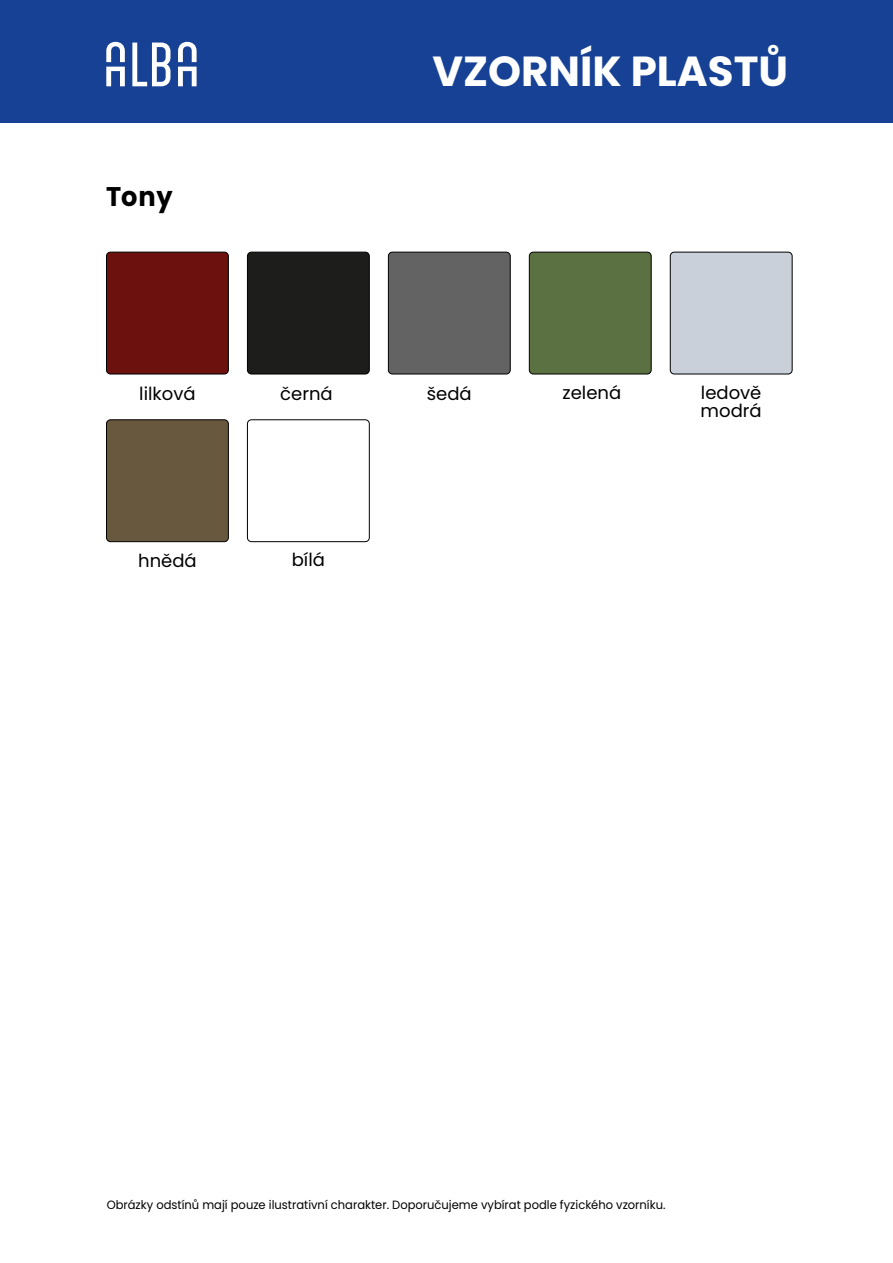
<style>
.page{position:relative;width:893px;height:1263px;background:#fff}
.page>*{position:absolute;margin:0;border:0;box-sizing:border-box;transform-origin:0 0}
.t1{font:700 42px "Poppins";color:#fff}
.t2{font:700 27px "Poppins";color:#000;scale:.95 1}
.t3{font:18px/18px "Poppins";color:#000}
.t4{font:12px "Poppins";color:#000;scale:.96 1}
</style>
<div class="page">
<div style="left:0;top:0;width:893px;height:123px;background:#164194"></div>
<svg style="left:132px;top:43px;width:38px;height:43px"></svg>
<svg style="left:106px;top:42px;width:19px;height:44px"></svg>
<svg style="left:178px;top:42px;width:19px;height:44px"></svg>
<div style="left:106px;top:252px;width:122px;height:122px;background:#6d110f"></div>
<div style="left:106px;top:252px;width:123px;height:122px;border:1px solid #000;border-radius:4px"></div>
<div style="left:247px;top:252px;width:122px;height:122px;background:#1d1d1b"></div>
<div style="left:247px;top:252px;width:123px;height:122px;border:1px solid #000;border-radius:4px"></div>
<div style="left:388px;top:252px;width:122px;height:122px;background:#646363"></div>
<div style="left:388px;top:252px;width:123px;height:122px;border:1px solid #000;border-radius:4px"></div>
<div style="left:529px;top:252px;width:122px;height:122px;background:#5c7141"></div>
<div style="left:529px;top:252px;width:123px;height:122px;border:1px solid #000;border-radius:4px"></div>
<div style="left:670px;top:252px;width:122px;height:122px;background:#c9d0da"></div>
<div style="left:670px;top:252px;width:122px;height:122px;border:1px solid #000;border-radius:4px"></div>
<div style="left:106px;top:421px;width:122px;height:121px;background:#67583e"></div>
<div style="left:106px;top:419px;width:123px;height:123px;border:1px solid #000;border-radius:4px"></div>
<div style="left:247px;top:419px;width:123px;height:123px;border:1px solid #000;border-radius:4px"></div>
<h2 class="t2" style="left:106px;top:181px;width:71px">Tony</h2>
<h1 class="t1" style="left:432px;top:47px;width:357px">VZORNÍK PLASTŮ</h1>
<h3 class="t3" style="left:139px;top:385px;width:58px">lilková</h3>
<h3 class="t3" style="left:280px;top:385px;width:54px">černá</h3>
<h3 class="t3" style="left:427px;top:385px;width:46px">šedá</h3>
<h3 class="t3" style="left:562px;top:384px;width:60px">zelená</h3>
<h3 class="t3" style="left:701px;top:384px;width:63px">ledově modrá</h3>
<h3 class="t3" style="left:138px;top:552px;width:60px">hnědá</h3>
<h3 class="t3" style="left:292px;top:551px;width:35px">bílá</h3>
<p class="t4" style="left:107px;top:1198px;width:584px">Obrázky odstínů mají pouze ilustrativní charakter. Doporučujeme vybírat podle fyzického vzorníku.</p>
</div>
